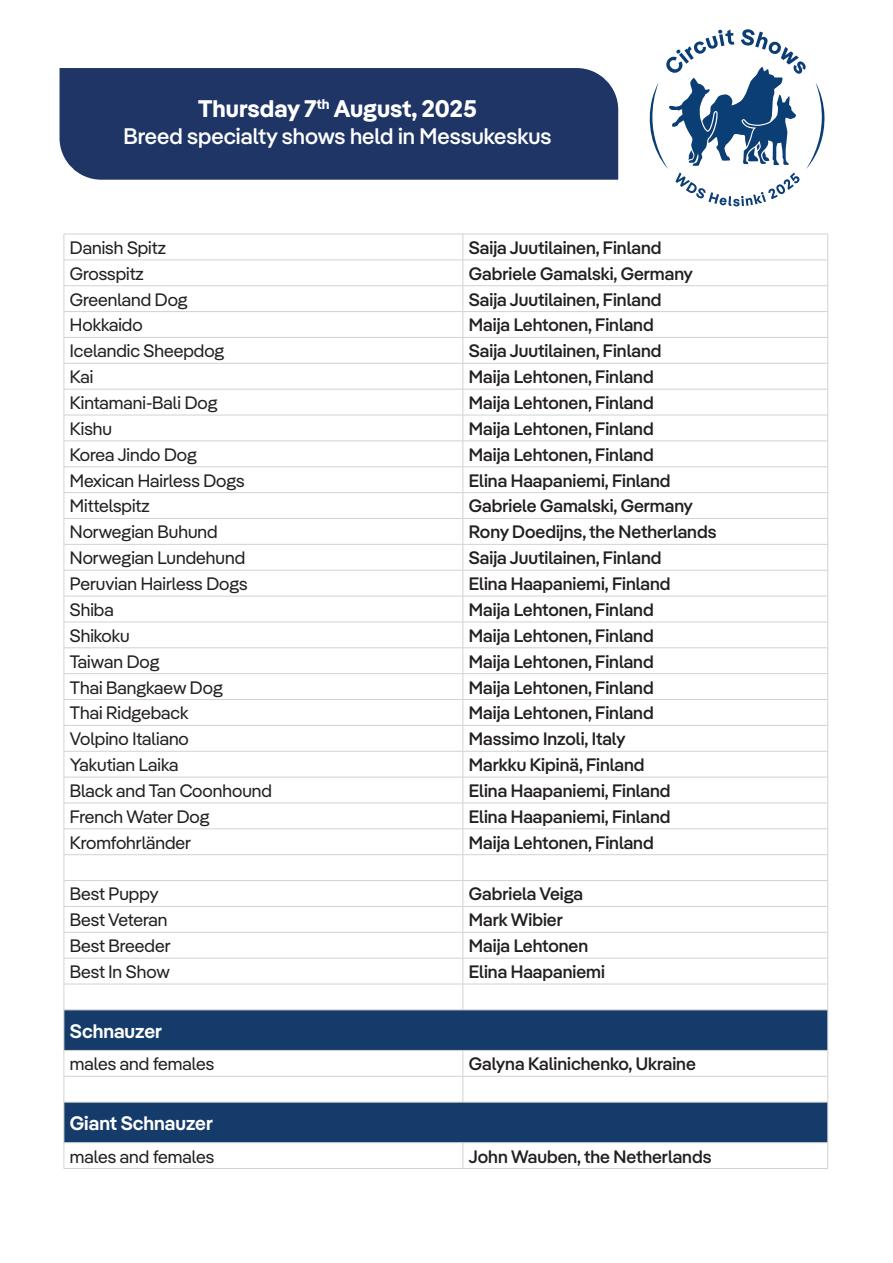
<style>
.page{position:relative;width:893px;height:1263px;background:#fff}
.page>*{position:absolute;margin:0;border:0;box-sizing:border-box;transform-origin:0 0}
.t1{font:700 24px "Pangea";color:#fff}
.t2{font:500 22.5px "Pangea";color:#fff}
.ErkkariOts_kopio{font:600 19.5px "Pangea";color:#fff}
.t3{font:500 18px "Pangea";color:#231f20}
.t4{font:18px "Pangea";color:#231f20}
</style>
<div class="page">
<svg style="left:649px;top:29px;width:176px;height:177px"></svg>
<div style="left:59px;top:68px;width:560px;height:112px;background:#1e3566"></div>
<svg style="left:65px;top:1011px;width:762px;height:131px;fill:#153b6b"></svg>
<hr style="left:64px;top:234px;width:399px;height:1px;background:#d1d2d4">
<hr style="left:463px;top:234px;width:365px;height:1px;background:#d1d2d4">
<hr style="left:64px;top:260px;width:399px;height:1px;background:#d1d2d4">
<hr style="left:463px;top:260px;width:365px;height:1px;background:#d1d2d4">
<hr style="left:64px;top:285px;width:399px;height:1px;background:#d1d2d4">
<hr style="left:463px;top:285px;width:365px;height:1px;background:#d1d2d4">
<hr style="left:64px;top:311px;width:399px;height:1px;background:#d1d2d4">
<hr style="left:463px;top:311px;width:365px;height:1px;background:#d1d2d4">
<hr style="left:64px;top:337px;width:399px;height:1px;background:#d1d2d4">
<hr style="left:463px;top:337px;width:365px;height:1px;background:#d1d2d4">
<hr style="left:64px;top:363px;width:399px;height:1px;background:#d1d2d4">
<hr style="left:463px;top:363px;width:365px;height:1px;background:#d1d2d4">
<hr style="left:64px;top:389px;width:399px;height:1px;background:#d1d2d4">
<hr style="left:463px;top:389px;width:365px;height:1px;background:#d1d2d4">
<hr style="left:64px;top:415px;width:399px;height:1px;background:#d1d2d4">
<hr style="left:463px;top:415px;width:365px;height:1px;background:#d1d2d4">
<hr style="left:64px;top:441px;width:399px;height:1px;background:#d1d2d4">
<hr style="left:463px;top:441px;width:365px;height:1px;background:#d1d2d4">
<hr style="left:64px;top:466px;width:399px;height:1px;background:#d1d2d4">
<hr style="left:463px;top:466px;width:365px;height:1px;background:#d1d2d4">
<hr style="left:64px;top:492px;width:399px;height:1px;background:#d1d2d4">
<hr style="left:463px;top:492px;width:365px;height:1px;background:#d1d2d4">
<hr style="left:64px;top:518px;width:399px;height:1px;background:#d1d2d4">
<hr style="left:463px;top:518px;width:365px;height:1px;background:#d1d2d4">
<hr style="left:64px;top:544px;width:399px;height:1px;background:#d1d2d4">
<hr style="left:463px;top:544px;width:365px;height:1px;background:#d1d2d4">
<hr style="left:64px;top:570px;width:399px;height:1px;background:#d1d2d4">
<hr style="left:463px;top:570px;width:365px;height:1px;background:#d1d2d4">
<hr style="left:64px;top:596px;width:399px;height:1px;background:#d1d2d4">
<hr style="left:463px;top:596px;width:365px;height:1px;background:#d1d2d4">
<hr style="left:64px;top:622px;width:399px;height:1px;background:#d1d2d4">
<hr style="left:463px;top:622px;width:365px;height:1px;background:#d1d2d4">
<hr style="left:64px;top:647px;width:399px;height:1px;background:#d1d2d4">
<hr style="left:463px;top:647px;width:365px;height:1px;background:#d1d2d4">
<hr style="left:64px;top:673px;width:399px;height:1px;background:#d1d2d4">
<hr style="left:463px;top:673px;width:365px;height:1px;background:#d1d2d4">
<hr style="left:64px;top:699px;width:399px;height:1px;background:#d1d2d4">
<hr style="left:463px;top:699px;width:365px;height:1px;background:#d1d2d4">
<hr style="left:64px;top:725px;width:399px;height:1px;background:#d1d2d4">
<hr style="left:463px;top:725px;width:365px;height:1px;background:#d1d2d4">
<hr style="left:64px;top:751px;width:399px;height:1px;background:#d1d2d4">
<hr style="left:463px;top:751px;width:365px;height:1px;background:#d1d2d4">
<hr style="left:64px;top:777px;width:399px;height:1px;background:#d1d2d4">
<hr style="left:463px;top:777px;width:365px;height:1px;background:#d1d2d4">
<hr style="left:64px;top:803px;width:399px;height:1px;background:#d1d2d4">
<hr style="left:463px;top:803px;width:365px;height:1px;background:#d1d2d4">
<hr style="left:64px;top:828px;width:399px;height:1px;background:#d1d2d4">
<hr style="left:463px;top:828px;width:365px;height:1px;background:#d1d2d4">
<hr style="left:64px;top:854px;width:399px;height:1px;background:#d1d2d4">
<hr style="left:463px;top:854px;width:365px;height:1px;background:#d1d2d4">
<hr style="left:64px;top:880px;width:399px;height:1px;background:#d1d2d4">
<hr style="left:463px;top:880px;width:365px;height:1px;background:#d1d2d4">
<hr style="left:64px;top:906px;width:399px;height:1px;background:#d1d2d4">
<hr style="left:463px;top:906px;width:365px;height:1px;background:#d1d2d4">
<hr style="left:64px;top:932px;width:399px;height:1px;background:#d1d2d4">
<hr style="left:463px;top:932px;width:365px;height:1px;background:#d1d2d4">
<hr style="left:64px;top:958px;width:399px;height:1px;background:#d1d2d4">
<hr style="left:463px;top:958px;width:365px;height:1px;background:#d1d2d4">
<hr style="left:64px;top:984px;width:399px;height:1px;background:#d1d2d4">
<hr style="left:463px;top:984px;width:365px;height:1px;background:#d1d2d4">
<svg style="left:463px;top:234px;width:1px;height:776px"></svg>
<hr style="left:64px;top:1076px;width:399px;height:1px;background:#d1d2d4">
<hr style="left:463px;top:1076px;width:365px;height:1px;background:#d1d2d4">
<svg style="left:463px;top:1051px;width:1px;height:51px"></svg>
<svg style="left:463px;top:1143px;width:1px;height:25px"></svg>
<svg style="left:64px;top:234px;width:1px;height:776px"></svg>
<svg style="left:827px;top:235px;width:1px;height:775px"></svg>
<svg style="left:64px;top:1051px;width:1px;height:51px"></svg>
<svg style="left:827px;top:1051px;width:1px;height:51px"></svg>
<svg style="left:64px;top:1143px;width:1px;height:25px"></svg>
<svg style="left:827px;top:1143px;width:1px;height:25px"></svg>
<hr style="left:64px;top:1010px;width:399px;height:1px;background:#d1d2d4">
<hr style="left:64px;top:1010px;width:1px;height:40px;background:#d1d2d4">
<hr style="left:463px;top:1010px;width:365px;height:1px;background:#d1d2d4">
<hr style="left:827px;top:1010px;width:1px;height:40px;background:#d1d2d4">
<hr style="left:64px;top:1050px;width:399px;height:1px;background:#d1d2d4">
<hr style="left:463px;top:1050px;width:365px;height:1px;background:#d1d2d4">
<hr style="left:64px;top:1168px;width:399px;height:1px;background:#d1d2d4">
<hr style="left:463px;top:1168px;width:365px;height:1px;background:#d1d2d4">
<hr style="left:64px;top:1102px;width:399px;height:1px;background:#d1d2d4">
<hr style="left:64px;top:1102px;width:1px;height:40px;background:#d1d2d4">
<hr style="left:463px;top:1102px;width:365px;height:1px;background:#d1d2d4">
<hr style="left:827px;top:1102px;width:1px;height:40px;background:#d1d2d4">
<hr style="left:64px;top:1142px;width:399px;height:1px;background:#d1d2d4">
<hr style="left:463px;top:1142px;width:365px;height:1px;background:#d1d2d4">
<h1 class="t1" style="left:198px;top:91px;width:280px">Thursday 7<sup>th</sup> August, 2025</h1>
<p class="t2" style="left:124px;top:120px;width:430px">Breed specialty shows held in Messukeskus</p>
<p class="t4" style="left:70px;top:235px;width:98px">Danish Spitz</p>
<p class="t3" style="left:469px;top:235px;width:194px">Saija Juutilainen, Finland</p>
<p class="t4" style="left:70px;top:261px;width:75px">Grosspitz</p>
<p class="t3" style="left:469px;top:261px;width:226px">Gabriele Gamalski, Germany</p>
<p class="t4" style="left:70px;top:287px;width:119px">Greenland Dog</p>
<p class="t3" style="left:469px;top:286px;width:194px">Saija Juutilainen, Finland</p>
<p class="t4" style="left:70px;top:312px;width:74px">Hokkaido</p>
<p class="t3" style="left:469px;top:312px;width:186px">Maija Lehtonen, Finland</p>
<p class="t4" style="left:70px;top:338px;width:156px">Icelandic Sheepdog</p>
<p class="t3" style="left:469px;top:338px;width:194px">Saija Juutilainen, Finland</p>
<p class="t4" style="left:70px;top:364px;width:25px">Kai</p>
<p class="t3" style="left:469px;top:364px;width:186px">Maija Lehtonen, Finland</p>
<p class="t4" style="left:70px;top:390px;width:149px">Kintamani-Bali Dog</p>
<p class="t3" style="left:469px;top:390px;width:186px">Maija Lehtonen, Finland</p>
<p class="t4" style="left:70px;top:416px;width:44px">Kishu</p>
<p class="t3" style="left:469px;top:416px;width:186px">Maija Lehtonen, Finland</p>
<p class="t4" style="left:70px;top:442px;width:129px">Korea Jindo Dog</p>
<p class="t3" style="left:469px;top:442px;width:186px">Maija Lehtonen, Finland</p>
<p class="t4" style="left:70px;top:468px;width:176px">Mexican Hairless Dogs</p>
<p class="t3" style="left:469px;top:467px;width:203px">Elina Haapaniemi, Finland</p>
<p class="t4" style="left:70px;top:493px;width:81px">Mittelspitz</p>
<p class="t3" style="left:469px;top:493px;width:226px">Gabriele Gamalski, Germany</p>
<p class="t4" style="left:70px;top:519px;width:149px">Norwegian Buhund</p>
<p class="t3" style="left:469px;top:519px;width:249px">Rony Doedijns, the Netherlands</p>
<p class="t4" style="left:70px;top:545px;width:177px">Norwegian Lundehund</p>
<p class="t3" style="left:469px;top:545px;width:194px">Saija Juutilainen, Finland</p>
<p class="t4" style="left:70px;top:571px;width:179px">Peruvian Hairless Dogs</p>
<p class="t3" style="left:469px;top:571px;width:203px">Elina Haapaniemi, Finland</p>
<p class="t4" style="left:70px;top:597px;width:45px">Shiba</p>
<p class="t3" style="left:469px;top:597px;width:186px">Maija Lehtonen, Finland</p>
<p class="t4" style="left:70px;top:623px;width:61px">Shikoku</p>
<p class="t3" style="left:469px;top:623px;width:186px">Maija Lehtonen, Finland</p>
<p class="t4" style="left:70px;top:649px;width:91px">Taiwan Dog</p>
<p class="t3" style="left:469px;top:648px;width:186px">Maija Lehtonen, Finland</p>
<p class="t4" style="left:70px;top:674px;width:154px">Thai Bangkaew Dog</p>
<p class="t3" style="left:469px;top:674px;width:186px">Maija Lehtonen, Finland</p>
<p class="t4" style="left:70px;top:700px;width:120px">Thai Ridgeback</p>
<p class="t3" style="left:469px;top:700px;width:186px">Maija Lehtonen, Finland</p>
<p class="t4" style="left:70px;top:726px;width:121px">Volpino Italiano</p>
<p class="t3" style="left:469px;top:726px;width:158px">Massimo Inzoli, Italy</p>
<p class="t4" style="left:70px;top:752px;width:110px">Yakutian Laika</p>
<p class="t3" style="left:469px;top:752px;width:177px">Markku Kipinä, Finland</p>
<p class="t4" style="left:70px;top:778px;width:204px">Black and Tan Coonhound</p>
<p class="t3" style="left:469px;top:778px;width:203px">Elina Haapaniemi, Finland</p>
<p class="t4" style="left:70px;top:804px;width:141px">French Water Dog</p>
<p class="t3" style="left:469px;top:804px;width:203px">Elina Haapaniemi, Finland</p>
<p class="t4" style="left:70px;top:830px;width:123px">Kromfohrländer</p>
<p class="t3" style="left:469px;top:829px;width:186px">Maija Lehtonen, Finland</p>
<p class="t4" style="left:70px;top:881px;width:90px">Best Puppy</p>
<p class="t3" style="left:469px;top:881px;width:116px">Gabriela Veiga</p>
<p class="t4" style="left:70px;top:907px;width:99px">Best Veteran</p>
<p class="t3" style="left:469px;top:907px;width:95px">Mark Wibier</p>
<p class="t4" style="left:70px;top:933px;width:102px">Best Breeder</p>
<p class="t3" style="left:469px;top:933px;width:121px">Maija Lehtonen</p>
<p class="t4" style="left:70px;top:959px;width:101px">Best In Show</p>
<p class="t3" style="left:469px;top:959px;width:138px">Elina Haapaniemi</p>
<p class="ErkkariOts_kopio" style="left:70px;top:1017px;width:94px">Schnauzer</p>
<p class="t4" style="left:70px;top:1051px;width:146px">males and females</p>
<p class="t3" style="left:469px;top:1051px;width:228px">Galyna Kalinichenko, Ukraine</p>
<p class="ErkkariOts_kopio" style="left:70px;top:1109px;width:144px">Giant Schnauzer</p>
<p class="t4" style="left:70px;top:1143px;width:146px">males and females</p>
<p class="t3" style="left:469px;top:1143px;width:244px">John Wauben, the Netherlands</p>
</div>
